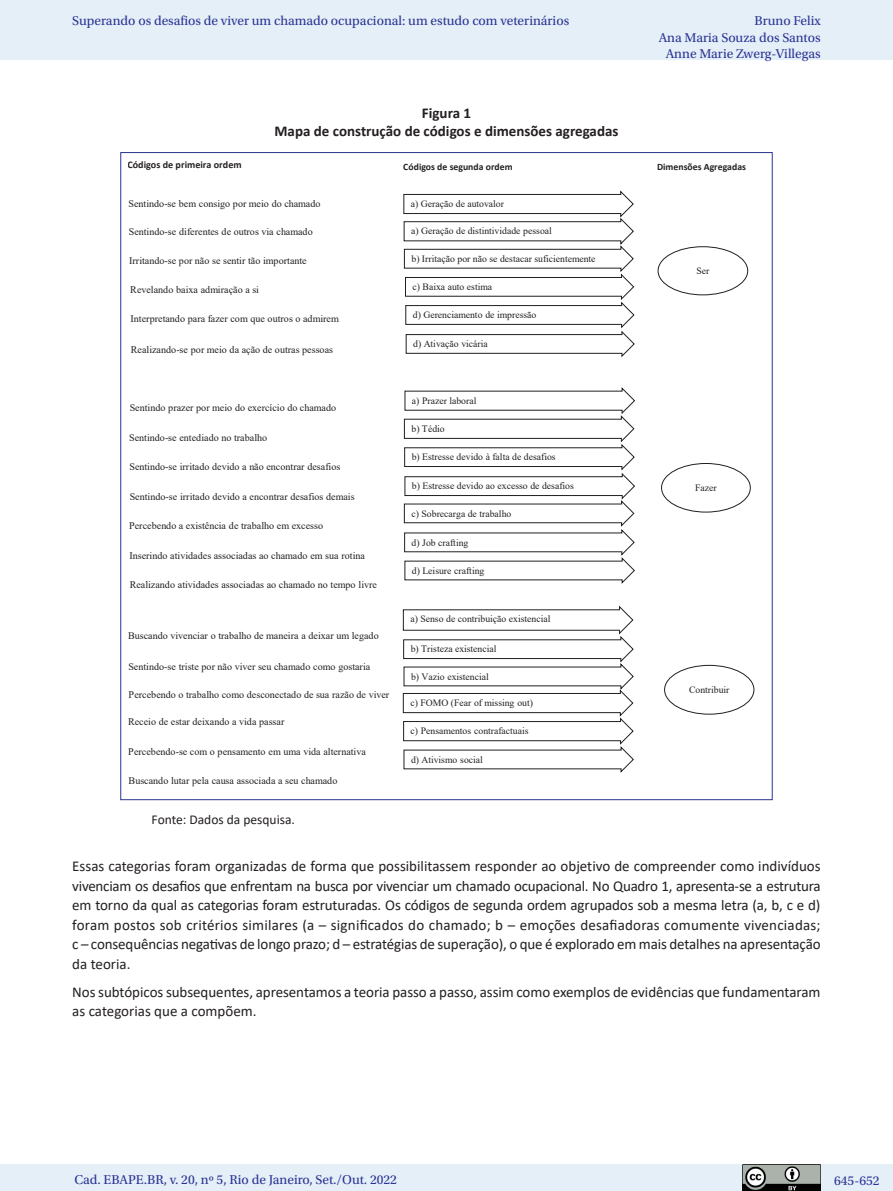
<style>
.page{position:relative;width:893px;height:1191px;background:#fff}
.page>*{position:absolute;margin:0;border:0;box-sizing:border-box;transform-origin:0 0}
._06_0_texto{font:15px/19.5px "Calibri";letter-spacing:-.005em;color:#231f20;text-align:justify}
._08_2_tabela_titulo{font:700 15px/18px "Calibri";color:#231f20;text-align:center}
.t1{font:13.5px/16.5px "Utopia Std";color:#2b3393;text-align:right}
._00__fonte_legenda_f{font:13.5px "Calibri";color:#231f20}
.t2{font:10.05px "Times New Roman";color:#231f20}
.t3{font:700 10.05px "Calibri";letter-spacing:.005em;color:#231f20}
.t4{font:9.75px "Times New Roman";color:#231f20}
.t5{font:700 9.75px "Calibri";letter-spacing:.005em;color:#231f20}
</style>
<div class="page">
<div style="left:0;top:0;width:893px;height:60px;background:#e4eff8"></div>
<div style="left:0;top:1164px;width:893px;height:27px;background:#e4eff8"></div>
<img style="left:743px;top:1164px;width:78px;height:27px">
<div style="left:658px;top:246px;width:90px;height:49px;border:1px solid #231f20;border-radius:50%"></div>
<div style="left:661px;top:463px;width:90px;height:49px;border:1px solid #231f20;border-radius:50%"></div>
<div style="left:664px;top:665px;width:90px;height:49px;border:1px solid #231f20;border-radius:50%"></div>
<svg style="left:403px;top:190px;width:232px;height:168px"></svg>
<svg style="left:402px;top:387px;width:233px;height:386px"></svg>
<h2 class="t1" style="left:72px;top:13px;width:498px">Superando os desafios de viver um chamado ocupacional: um estudo com veterinários</h2>
<h2 class="t1" style="left:659px;top:13px;width:163px">Bruno Felix<br>Ana Maria Souza dos Santos<br>Anne Marie Zwerg-Villegas</h2>
<p class="_08_2_tabela_titulo" style="left:275px;top:103px;width:345px">Figura 1<br>Mapa de construção de códigos e dimensões agregadas</p>
<p class="t3" style="left:127px;top:158px;width:116px">Códigos de primeira ordem</p>
<p class="t2" style="left:128px;top:197px;width:194px">Sentindo-se bem consigo por meio do chamado</p>
<p class="t2" style="left:129px;top:225px;width:186px">Sentindo-se diferentes de outros via chamado</p>
<p class="t2" style="left:129px;top:254px;width:179px">Irritando-se por não se sentir tão importante</p>
<p class="t2" style="left:130px;top:283px;width:130px">Revelando baixa admiração a si</p>
<p class="t2" style="left:131px;top:312px;width:210px">Interpretando para fazer com que outros o admirem</p>
<p class="t2" style="left:131px;top:342px;width:204px">Realizando-se por meio da ação de outras pessoas</p>
<p class="t5" style="left:403px;top:160px;width:111px">Códigos de segunda ordem</p>
<p class="t5" style="left:657px;top:160px;width:90px">Dimensões Agregadas</p>
<p class="t4" style="left:411px;top:197px;width:95px">a) Geração de autovalor</p>
<p class="t4" style="left:411px;top:224px;width:142px">a) Geração de distintividade pessoal</p>
<p class="t4" style="left:411px;top:252px;width:186px">b) Irritação por não se destacar suficientemente</p>
<p class="t4" style="left:412px;top:280px;width:81px">c) Baixa auto estima</p>
<p class="t4" style="left:413px;top:308px;width:125px">d) Gerenciamento de impressão</p>
<p class="t4" style="left:413px;top:337px;width:76px">d) Ativação vicária</p>
<p class="t4" style="left:696px;top:264px;width:14px">Ser</p>
<p class="t2" style="left:130px;top:401px;width:208px">Sentindo prazer por meio do exercício do chamado</p>
<p class="t2" style="left:129px;top:430px;width:140px">Sentindo-se entediado no trabalho</p>
<p class="t2" style="left:129px;top:459px;width:212px">Sentindo-se irritado devido a não encontrar desafios</p>
<p class="t2" style="left:130px;top:490px;width:226px">Sentindo-se irritado devido a encontrar desafios demais</p>
<p class="t2" style="left:129px;top:518px;width:196px">Percebendo a existência de trabalho em excesso</p>
<p class="t2" style="left:129px;top:548px;width:237px">Inserindo atividades associadas ao chamado em sua rotina</p>
<p class="t2" style="left:130px;top:577px;width:249px">Realizando atividades associadas ao chamado no tempo livre</p>
<p class="t2" style="left:128px;top:629px;width:252px">Buscando vivenciar o trabalho de maneira a deixar um legado</p>
<p class="t2" style="left:128px;top:659px;width:243px">Sentindo-se triste por não viver seu chamado como gostaria</p>
<p class="t2" style="left:129px;top:687px;width:262px">Percebendo o trabalho como desconectado de sua razão de viver</p>
<p class="t2" style="left:128px;top:715px;width:158px">Receio de estar deixando a vida passar</p>
<p class="t2" style="left:128px;top:744px;width:239px">Percebendo-se com o pensamento em uma vida alternativa</p>
<p class="t2" style="left:129px;top:773px;width:210px">Buscando lutar pela causa associada a seu chamado</p>
<p class="t4" style="left:412px;top:393px;width:66px">a) Prazer laboral</p>
<p class="t4" style="left:411px;top:422px;width:35px">b) Tédio</p>
<p class="t4" style="left:412px;top:450px;width:146px">b) Estresse devido à falta de desafios</p>
<p class="t4" style="left:412px;top:479px;width:163px">b) Estresse devido ao excesso de desafios</p>
<p class="t4" style="left:411px;top:506px;width:101px">c) Sobrecarga de trabalho</p>
<p class="t4" style="left:412px;top:535px;width:58px">d) Job crafting</p>
<p class="t4" style="left:412px;top:563px;width:74px">d) Leisure crafting</p>
<p class="t4" style="left:410px;top:612px;width:142px">a) Senso de contribuição existencial</p>
<p class="t4" style="left:411px;top:642px;width:87px">b) Tristeza existencial</p>
<p class="t4" style="left:411px;top:669px;width:79px">b) Vazio existencial</p>
<p class="t4" style="left:410px;top:696px;width:124px">c) FOMO (Fear of missing out)</p>
<p class="t4" style="left:411px;top:724px;width:119px">c) Pensamentos contrafactuais</p>
<p class="t4" style="left:411px;top:752px;width:74px">d) Ativismo social</p>
<p class="t4" style="left:695px;top:481px;width:23px">Fazer</p>
<p class="t4" style="left:689px;top:683px;width:42px">Contribuir</p>
<p class="_00__fonte_legenda_f" style="left:152px;top:810px;width:145px">Fonte: Dados da pesquisa.</p>
<p class="_06_0_texto" style="left:72px;top:856px;width:750px">Essas categorias foram organizadas de forma que possibilitassem responder ao objetivo de compreender como indivíduos vivenciam os desafios que enfrentam na busca por vivenciar um chamado ocupacional. No Quadro 1, apresenta-se a estrutura em torno da qual as categorias foram estruturadas. Os códigos de segunda ordem agrupados sob a mesma letra (a, b, c e d) foram postos sob critérios similares (a – significados do chamado; b – emoções desafiadoras comumente vivenciadas; c – consequências negativas de longo prazo; d – estratégias de superação), o que é explorado em mais detalhes na apresentação da teoria.</p>
<p class="_06_0_texto" style="left:72px;top:981px;width:750px">Nos subtópicos subsequentes, apresentamos a teoria passo a passo, assim como exemplos de evidências que fundamentaram as categorias que a compõem.</p>
<h2 class="t1" style="left:74px;top:1171px;width:324px">Cad. EBAPE.BR, v. 20, nº 5, Rio de Janeiro, Set./Out. 2022</h2>
<h2 class="t1" style="left:834px;top:1172px;width:47px">645-652</h2>
</div>
